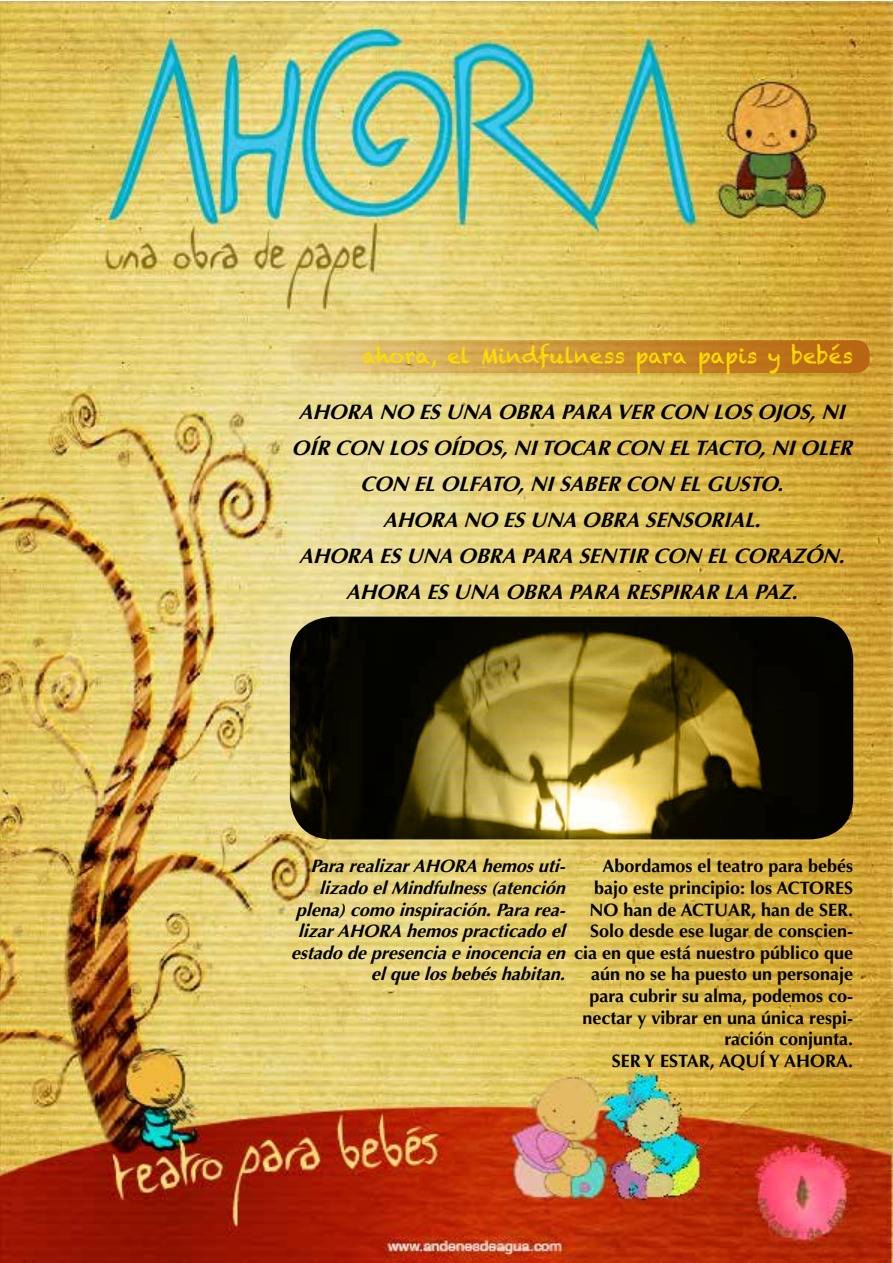
<style>
.page{position:relative;width:893px;height:1263px;background:#fff}
.page>*{position:absolute;margin:0;border:0;box-sizing:border-box;transform-origin:0 0}
.t1{font:italic 700 21px/36px "Optima";color:#000;text-align:center}
.t2{font:21px "Chalkduster";color:#fd0}
.t3{font:700 18px/21.6px "Optima";color:#000;text-align:justify}
.t4{font:italic 700 18px "Optima";color:#000}
.s1{font-style:normal}
</style>
<div class="page">
<img style="left:0;top:1px;width:893px;height:1261px">
<svg style="left:290px;top:340px;width:580px;height:33px;background:#cc9740"></svg>
<img style="left:290px;top:617px;width:563px;height:222px">
<p class="t2" style="left:362px;top:343px;width:493px">ahora, el Mindfulness para papis y bebés</p>
<p class="t1" style="left:292px;top:394px;width:568px">AHORA NO ESUNA OBRA PARA VER CON LOSOJOS,NI OÍR CON LOSOÍDOS,NITOCAR CON ELTACTO,NIOLER CON ELOLFATO,NISABER CON ELGUSTO.<br>AHORA NO ESUNA OBRA SENSORIAL.<br>AHORA ESUNA OBRA PARA SENTIR CON ELCORAZÓN.<br>AHORA ESUNA OBRA PARA RESPIRAR LA PAZ.</p>
<p class="t4" style="left:310px;top:856px;width:262px">PararealizarAHORA hemosuti-</p>
<p class="t4" style="left:319px;top:877px;width:253px">lizadoelMindfulness(atención</p>
<p class="t4" style="left:296px;top:899px;width:276px">plena)comoinspiración.Pararea-</p>
<p class="t4" style="left:298px;top:921px;width:274px">lizarAHORA hemospracticadoel</p>
<p class="t4" style="left:291px;top:942px;width:564px">estadodepresenciaeinocenciaen <span class="s1">cia en que está nuestro público que</span></p>
<p class="t4" style="left:371px;top:964px;width:201px">elquelosbebéshabitan.</p>
<p class="t3" style="left:589px;top:856px;width:265px;text-indent:13px">Abordamos el teatro para bebés bajo este principio: los ACTORES NO han de ACTUAR, han de SER.<br>Solo desde ese lugar de conscien-</p>
<p class="t3" style="left:582px;top:964px;width:272px;text-align:right">aún no se ha puesto un personaje para cubrir su alma, podemos co&shy;nectar y vibrar en una única respi&shy;ración conjunta.<br>SER Y ESTAR, AQUÍ Y AHORA.</p>
</div>
